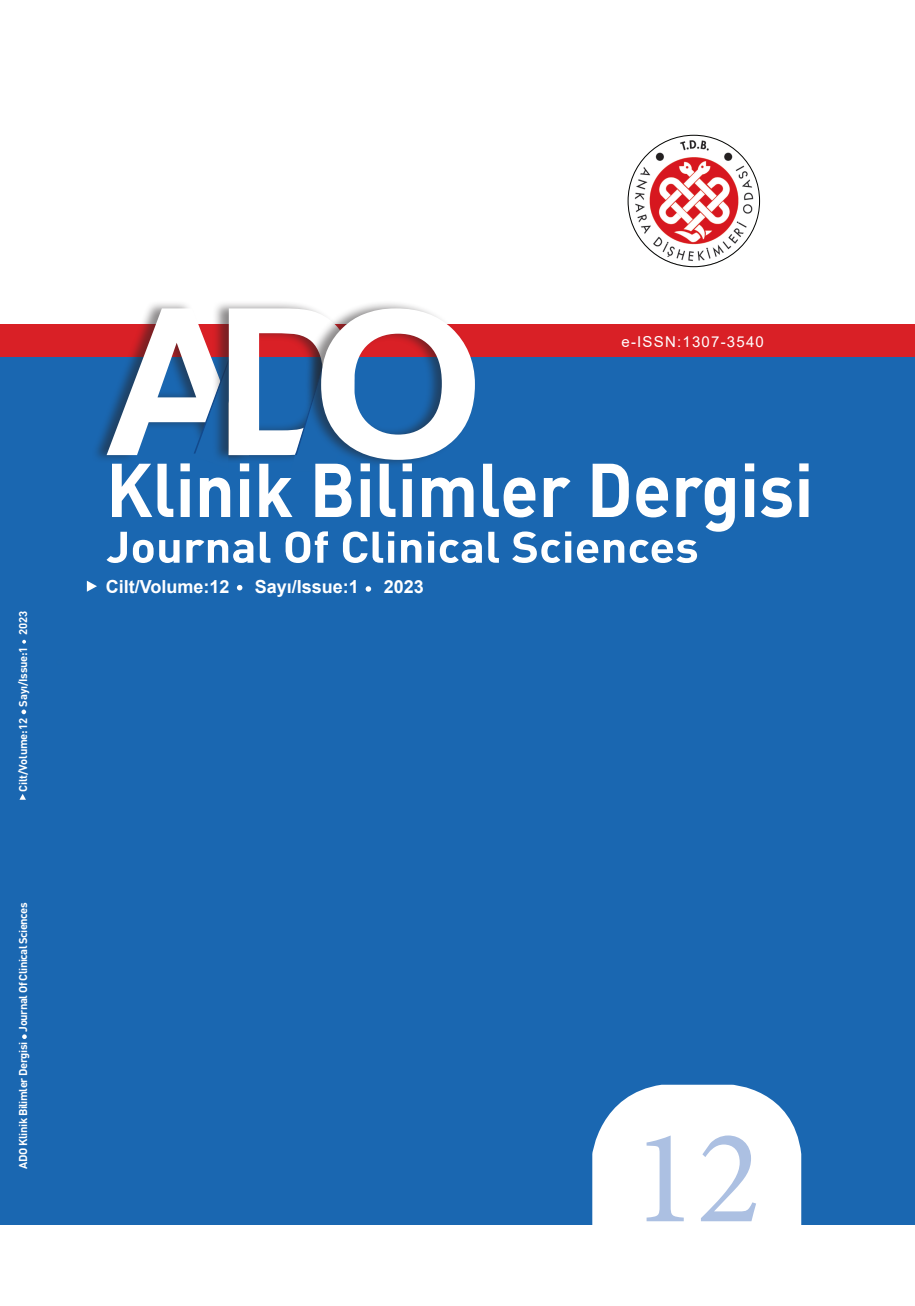
<style>
.page{position:relative;width:915px;height:1306px;background:#fff}
.page>*{position:absolute;margin:0;border:0;box-sizing:border-box;transform-origin:0 0}
.t1{font:135px "Minion Pro";color:#acc0e2}
.t2{font:700 18px "Arial";color:#fff}
.t3{font:15px "Arial";letter-spacing:.08em;color:#fff}
.t4{font:700 11.25px "DIN Pro";letter-spacing:-.04em;color:#fff}
.t5{font:700 11.25px "DIN Pro";letter-spacing:-.02em;color:#fff}
</style>
<div class="page">
<div style="left:0;top:357px;width:914px;height:868px;background:#1a67b1"></div>
<svg style="left:87px;top:580px;width:10px;height:11px"></svg>
<svg style="left:237px;top:585px;width:5px;height:5px"></svg>
<svg style="left:365px;top:586px;width:6px;height:5px"></svg>
<svg style="left:22px;top:1034px;width:5px;height:5px"></svg>
<svg style="left:20px;top:794px;width:6px;height:5px"></svg>
<svg style="left:22px;top:639px;width:4px;height:4px"></svg>
<div style="left:0;top:324px;width:914px;height:33px;background:#d92026"></div>
<div style="left:91px;top:300px;width:157px;height:163px;background:#231f20;opacity:.52"></div>
<div style="left:212px;top:300px;width:142px;height:163px;background:#231f20;opacity:.52"></div>
<div style="left:304px;top:300px;width:170px;height:168px;background:#231f20;opacity:.52"></div>
<svg style="left:106px;top:308px;width:702px;height:255px"></svg>
<img style="left:628px;top:135px;width:131px;height:132px;border-radius:66px">
<svg style="left:21px;top:709px;width:5px;height:5px"></svg>
<svg style="left:592px;top:1084px;width:209px;height:141px;background:#eaf1f7"></svg>
<p class="t5" style="left:14px;top:791px;width:182px;rotate:-90deg">Cilt/Volume:12 Sayı/Issue:1 2023</p>
<p class="t4" style="left:14px;top:1168px;width:268px;rotate:-90deg">ADO Klinik Bilimler Dergisi Journal Of Clinical Sciences</p>
<h2 class="t2" style="left:106px;top:574px;width:125px">Cilt/Volume:12</h2>
<h2 class="t2" style="left:254px;top:574px;width:106px">Sayı/Issue:1</h2>
<h2 class="t2" style="left:384px;top:574px;width:42px">2023</h2>
<h3 class="t3" style="left:621px;top:331px;width:144px">e-ISSN:1307-3540</h3>
<h1 class="t1" style="left:631px;top:1087px;width:131px">12</h1>
</div>
